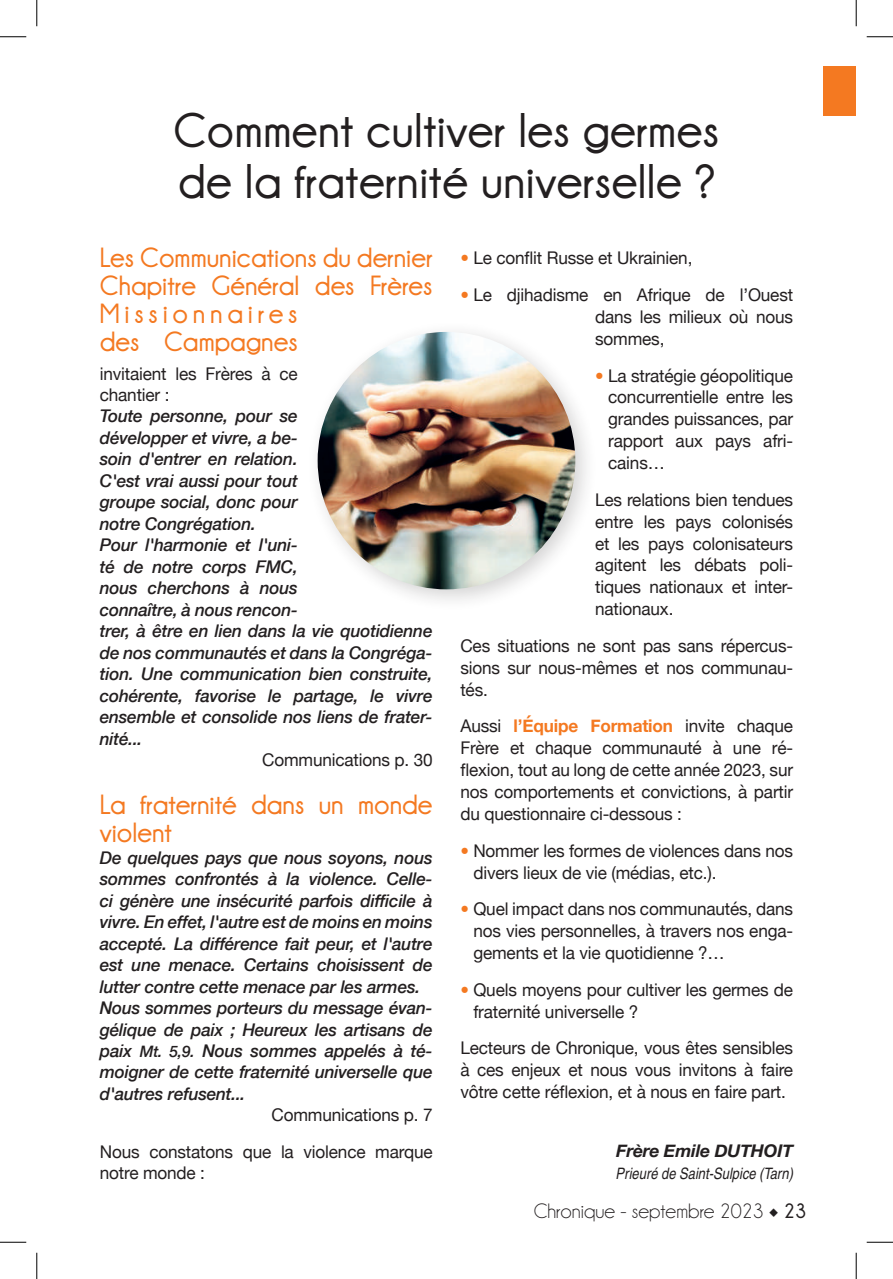
<style>
.page{position:relative;width:893px;height:1279px;background:#fff}
.page>*{position:absolute;margin:0;border:0;box-sizing:border-box;transform-origin:0 0}
.t1{font:700 49px/50.8px "Champagne&Limousines";letter-spacing:.01em;color:#231f20}
.t2{font:700 28px/28.2px "Champagne&Limousines";color:#f47921}
.t3{font:21px "Champagne&Limousines";color:#231f20}
.t4{font:17.5px/21.9px "Helvetica Neue";letter-spacing:-.01em;color:#231f20;text-align:justify}
.t5{font:italic 500 17.5px/21.5px "Helvetica Neue";letter-spacing:-.01em;color:#231f20}
.t6{font:italic 700 17.5px "Helvetica Neue";letter-spacing:-.01em;color:#231f20}
.t7{font:italic condensed 15.75px "Helvetica";color:#231f20}
.s1{font-size:15.75px}
.s2{font-weight:700;color:#f47921}
.s3{font-family:"Minion Pro"}
.s4{font-weight:700}
</style>
<div class="page">
<div style="left:823px;top:67px;width:32px;height:49px;background:#f47921"></div>
<div style="left:305px;top:320px;width:293px;height:293px;background:#231f20;opacity:.2"></div>
<img style="left:317px;top:332px;width:258px;height:257px;border-radius:129px">
<svg style="left:0;top:36px;width:26px;height:1px"></svg>
<svg style="left:866px;top:36px;width:26px;height:1px"></svg>
<svg style="left:0;top:1242px;width:26px;height:1px"></svg>
<svg style="left:866px;top:1242px;width:26px;height:1px"></svg>
<svg style="left:36px;top:0;width:1px;height:26px"></svg>
<svg style="left:36px;top:1253px;width:1px;height:26px"></svg>
<svg style="left:855px;top:0;width:1px;height:26px"></svg>
<svg style="left:855px;top:1253px;width:1px;height:26px"></svg>
<svg style="left:596px;top:372px;width:2px;height:6px"></svg>
<h1 class="t1" style="left:173px;top:105px;width:547px">Comment cultiver les germes de la fraternité universelle ?</h1>
<h2 class="t2" style="left:100px;top:243px;width:334px">Les Communications du dernier<br>Chapitre Général des Frères<br>Missionnaires<br>des Campagnes</h2>
<p class="t4" style="left:100px;top:364px;width:199px">invitaient les Frères à ce chantier :</p>
<p class="t5" style="left:100px;top:404px;width:334px">Toute personne, pour se<br>développer et vivre, a be-<br>soin d'entrer en relation.<br>C'est vrai aussi pour tout<br>groupe social, donc pour<br>notre Congrégation.<br>Pour l'harmonie et l'uni-<br>té de notre corps FMC,<br>nous cherchons à nous<br>connaître, à nous rencon-<br>trer, à être en lien dans la vie quotidienne de nos communautés et dans la Congréga&shy;tion. Une communication bien construite, cohérente, favorise le partage, le vivre ensemble et consolide nos liens de frater&shy;nité...</p>
<p class="t4" style="left:262px;top:750px;width:172px">Communications p. 30</p>
<h2 class="t2" style="left:100px;top:790px;width:334px">La fraternité dans un monde violent</h2>
<p class="t5" style="left:100px;top:846px;width:334px">De quelques pays que nous soyons, nous sommes confrontés à la violence. Celle&shy;ci génère une insécurité parfois difficile à vivre. En effet, l'autre est de moins en moins accepté. La différence fait peur, et l'autre est une menace. Certains choisissent de lutter contre cette menace par les armes.<br>Nous sommes porteurs du message évan&shy;gélique de paix ; Heureux les artisans de paix <span class="s1">Mt. 5,9.</span> Nous sommes appelés à té&shy;moigner de cette fraternité universelle que d'autres refusent...</p>
<p class="t4" style="left:100px;top:1098px;width:334px;line-height:36.4px;text-align:right">Communications p. 7<br>Nous constatons que la violence marque</p>
<p class="t4" style="left:100px;top:1163px;width:107px">notre monde :</p>
<p class="t4" style="left:473px;top:241px;width:321px;line-height:36.8px">Le conflit Russe et Ukrainien,<br>Le djihadisme en Afrique de l’Ouest</p>
<p class="t4" style="left:595px;top:307px;width:199px">dans les milieux où nous sommes,</p>
<p class="t4" style="left:608px;top:365px;width:186px">La stratégie géopolitique concurrentielle entre les grandes puissances, par rapport aux pays afri&shy;cains…</p>
<p class="t4" style="left:595px;top:490px;width:199px">Les relations bien tendues entre les pays colonisés et les pays colonisateurs agitent les débats poli&shy;tiques nationaux et inter&shy;nationaux.</p>
<p class="t4" style="left:460px;top:636px;width:334px">Ces situations ne sont pas sans répercus&shy;sions sur nous-mêmes et nos communau&shy;tés.</p>
<p class="t4" style="left:460px;top:716px;width:334px">Aussi <span class="s2">l’Équipe Formation</span> invite chaque Frère et chaque communauté à une ré&shy;flexion, tout au long de cette année 2023, sur nos comportements et convictions, à partir du questionnaire ci-dessous :</p>
<p class="t4" style="left:473px;top:840px;width:321px">Nommer les formes de violences dans nos divers lieux de vie (médias, etc.).</p>
<p class="t4" style="left:473px;top:899px;width:321px">Quel impact dans nos communautés, dans nos vies personnelles, à travers nos enga&shy;gements et la vie quotidienne ?…</p>
<p class="t4" style="left:473px;top:980px;width:321px">Quels moyens pour cultiver les germes de fraternité universelle ?</p>
<p class="t4" style="left:460px;top:1038px;width:334px">Lecteurs de Chronique, vous êtes sensibles à ces enjeux et nous vous invitons à faire vôtre cette réflexion, et à nous en faire part.</p>
<p class="t6" style="left:615px;top:1137px;width:178px">Frère Emile DUTHOIT</p>
<p class="t7" style="left:615px;top:1165px;width:179px">Prieuré de Saint-Sulpice (Tarn)</p>
<p class="t3" style="left:533px;top:1199px;width:274px">Chronique - septembre 2023 <span class="s3">◆</span> <span class="s4">23</span></p>
</div>
